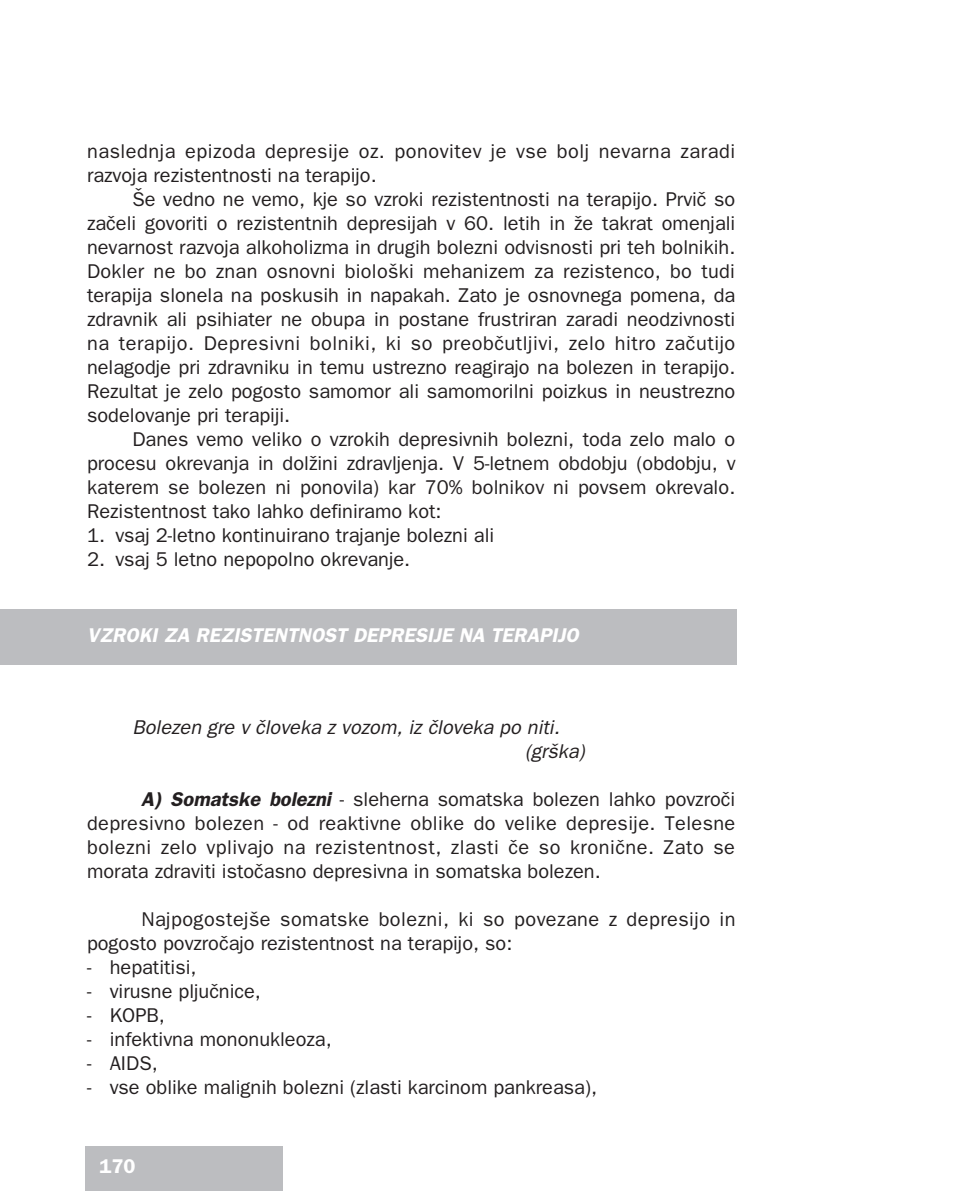
<style>
.page{position:relative;width:964px;height:1191px;background:#fff}
.page>*{position:absolute;margin:0;border:0;box-sizing:border-box;transform-origin:0 0}
.t1{font:20px/24px "SS Franklin Gothic";color:#231f20;text-align:justify}
.t2{font:20px/24px "SS Franklin Gothic";letter-spacing:.02em;color:#231f20}
.t3{font:20px/24px "SS Franklin Gothic";letter-spacing:.025em;color:#231f20}
.t4{font:italic 20px/24px "SS Franklin Gothic";color:#231f20}
.t5{font:italic 600 20px "SS Franklin Gothic";color:#fff}
.t6{font:600 20px "SS Franklin Gothic";color:#fff}
.s1{font-weight:600;font-style:italic}
</style>
<div class="page">
<div style="left:85px;top:1146px;width:197px;height:45px;background:#bcbdc0"></div>
<div style="left:0;top:609px;width:737px;height:56px;background:#bcbdc0"></div>
<p class="t3" style="left:87px;top:139px;width:649px">naslednja epizoda depresije oz. ponovitev je vse bolj nevarna zaradi razvoja rezistentnosti na terapijo.</p>
<p class="t1" style="left:87px;top:187px;width:650px;text-indent:45px">[e vedno ne vemo, kje so vzroki rezistentnosti na terapijo. Prvi~ so za~eli govoriti o rezistentnih depresijah v 60. letih in `e takrat omenjali nevarnost razvoja alkoholizma in drugih bolezni odvisnosti pri teh bolnikih.<br>Dokler ne bo znan osnovni biolo{ki mehanizem za rezistenco, bo tudi terapija slonela na poskusih in napakah. Zato je osnovnega pomena, da zdravnik ali psihiater ne obupa in postane frustriran zaradi neodzivnosti na terapijo. Depresivni bolniki, ki so preob~utljivi, zelo hitro za~utijo nelagodje pri zdravniku in temu ustrezno reagirajo na bolezen in terapijo.<br>Rezultat je zelo pogosto samomor ali samomorilni poizkus in neustrezno sodelovanje pri terapiji.</p>
<p class="t1" style="left:87px;top:427px;width:650px;text-indent:45px">Danes vemo veliko o vzrokih depresivnih bolezni, toda zelo malo o procesu okrevanja in dol`ini zdravljenja. V 5-letnem obdobju (obdobju, v katerem se bolezen ni ponovila) kar 70% bolnikov ni povsem okrevalo.<br>Rezistentnost tako lahko definiramo kot:</p>
<p class="t1" style="left:87px;top:523px;width:409px">1. vsaj 2-letno kontinuirano trajanje bolezni ali</p>
<p class="t1" style="left:87px;top:547px;width:325px">2. vsaj 5 letno nepopolno okrevanje.</p>
<p class="t5" style="left:87px;top:623px;width:493px">VZROKI ZA REZISTENTNOST DEPRESIJE NA TERAPIJO</p>
<p class="t4" style="left:525px;top:715px;width:61px;text-indent:-393px">Bolezen gre v ~loveka z vozom, iz ~loveka po niti. (gr{ka)</p>
<p class="t1" style="left:87px;top:787px;width:650px;text-indent:54px"><span class="s1">A) Somatske bolezni</span> - sleherna somatska bolezen lahko povzro~i depresivno bolezen - od reaktivne oblike do velike depresije. Telesne bolezni zelo vplivajo na rezistentnost, zlasti ~e so kroni~ne. Zato se morata zdraviti isto~asno depresivna in somatska bolezen.</p>
<p class="t2" style="left:87px;top:907px;width:650px;text-indent:54px">Najpogostej{e somatske bolezni, ki so povezane z depresijo in pogosto povzro~ajo rezistentnost na terapijo, so:</p>
<p class="t1" style="left:87px;top:955px;width:111px">- hepatitisi,</p>
<p class="t1" style="left:87px;top:979px;width:175px">- virusne plju~nice,</p>
<p class="t1" style="left:87px;top:1003px;width:79px">- KOPB,</p>
<p class="t1" style="left:87px;top:1027px;width:246px">- infektivna mononukleoza,</p>
<p class="t1" style="left:87px;top:1051px;width:72px">- AIDS,</p>
<p class="t1" style="left:87px;top:1075px;width:511px">- vse oblike malignih bolezni (zlasti karcinom pankreasa),</p>
<p class="t6" style="left:99px;top:1154px;width:38px">170</p>
</div>
